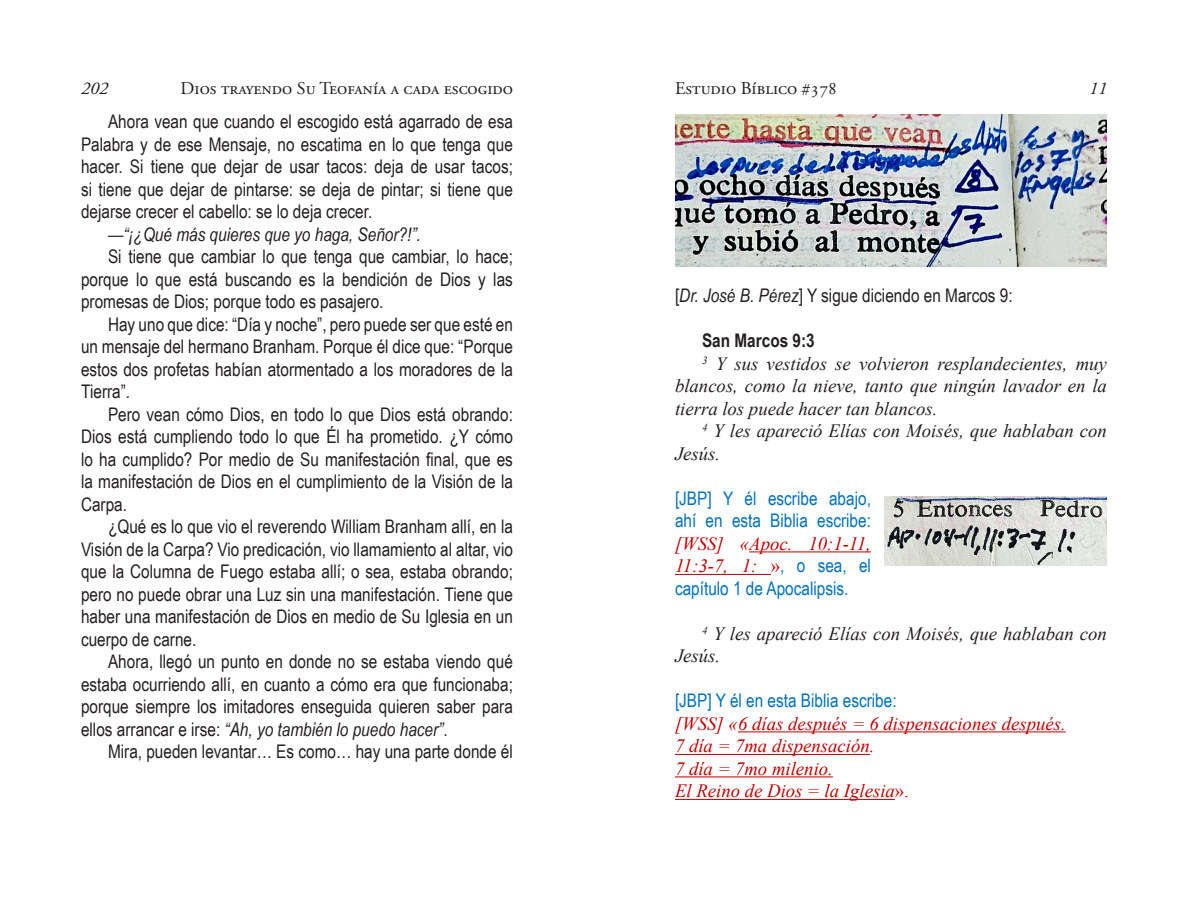
<style>
.page{position:relative;width:1188px;height:918px;background:#fff}
.page>*{position:absolute;margin:0;border:0;box-sizing:border-box;transform-origin:0 0}
.t1{font:18.75px/22.5px "Arial Narrow";color:#231f20;text-align:justify}
.t2{font:italic 18.75px/22.5px "Times New Roman";color:#231f20}
.t3{font:italic 18.75px/22.5px "Times New Roman";color:#c00000}
.t4{font:18.75px/22.5px "Arial Narrow";color:#0070c0}
.t5{font:italic 18.75px "Arial Narrow";color:#231f20}
.t6{font:700 18.75px "Arial Narrow";color:#231f20}
.t7{font:18px "Adobe Garamond Pro";color:#231f20}
.t8{font:italic 18px "Adobe Garamond Pro";color:#231f20}
.s1{font-style:italic}
.s2{font-style:normal}
.s3{font-family:"Arial Narrow";font-style:normal;color:#0070c0}
</style>
<div class="page">
<hr style="left:749px;top:552px;width:122px;height:1px;background:#c00000">
<hr style="left:675px;top:574px;width:96px;height:1px;background:#c00000">
<hr style="left:738px;top:732px;width:328px;height:1px;background:#c00000">
<hr style="left:675px;top:754px;width:195px;height:1px;background:#c00000">
<hr style="left:675px;top:777px;width:158px;height:1px;background:#c00000">
<hr style="left:675px;top:799px;width:220px;height:1px;background:#c00000">
<img style="left:675px;top:114px;width:432px;height:153px">
<img style="left:885px;top:497px;width:222px;height:68px">
<p class="t8" style="left:81px;top:78px;width:28px">202</p>
<p class="t7" style="left:181px;top:78px;width:334px">Dios trayendo Su Teofanía a cada escogido</p>
<p class="t1" style="left:81px;top:110px;width:434px;text-indent:27px">Ahora vean que cuando el escogido está agarrado de esa Palabra y de ese Mensaje, no escatima en lo que tenga que hacer. Si tiene que dejar de usar tacos: deja de usar tacos; si tiene que dejar de pintarse: se deja de pintar; si tiene que dejarse crecer el cabello: se lo deja crecer.</p>
<p class="t5" style="left:108px;top:221px;width:314px">—“¡¿Qué más quieres que yo haga, Señor?!”.</p>
<p class="t1" style="left:81px;top:245px;width:434px;text-indent:27px">Si tiene que cambiar lo que tenga que cambiar, lo hace; porque lo que está buscando es la bendición de Dios y las promesas de Dios; porque todo es pasajero.</p>
<p class="t1" style="left:81px;top:312px;width:433px;text-indent:27px">Hay uno que dice: “Día y noche”, pero puede ser que esté en un mensaje del hermano Branham. Porque él dice que: “Porque estos dos profetas habían atormentado a los moradores de la Tierra”.</p>
<p class="t1" style="left:81px;top:402px;width:433px;text-indent:27px">Pero vean cómo Dios, en todo lo que Dios está obrando:<br>Dios está cumpliendo todo lo que Él ha prometido. ¿Y cómo lo ha cumplido? Por medio de Su manifestación final, que es la manifestación de Dios en el cumplimiento de la Visión de la Carpa.</p>
<p class="t1" style="left:81px;top:515px;width:433px;text-indent:27px">¿Qué es lo que vio el reverendo William Branham allí, en la Visión de la Carpa? Vio predicación, vio llamamiento al altar, vio que la Columna de Fuego estaba allí; o sea, estaba obrando; pero no puede obrar una Luz sin una manifestación. Tiene que haber una manifestación de Dios en medio de Su Iglesia en un cuerpo de carne.</p>
<p class="t1" style="left:81px;top:650px;width:433px;text-indent:27px">Ahora, llegó un punto en donde no se estaba viendo qué estaba ocurriendo allí, en cuanto a cómo era que funcionaba; porque siempre los imitadores enseguida quieren saber para ellos arrancar e irse: <span class="s1">“Ah, yo también lo puedo hacer”</span>.</p>
<p class="t1" style="left:108px;top:740px;width:406px">Mira, pueden levantar… Es como… hay una parte donde él</p>
<p class="t7" style="left:675px;top:78px;width:164px">Estudio Bíblico #378</p>
<p class="t8" style="left:1089px;top:78px;width:19px">11</p>
<p class="t1" style="left:675px;top:284px;width:339px">[<span class="s1">Dr. José B. Pérez</span>] Y sigue diciendo en Marcos 9:</p>
<p class="t6" style="left:702px;top:327px;width:114px">San Marcos 9:3</p>
<p class="t2" style="left:675px;top:352px;width:434px;text-align:justify;text-indent:27px"><sup>3</sup> Y sus vestidos se volvieron resplandecientes, muy blancos, como la nieve, tanto que ningún lavador en la tierra los puede hacer tan blancos.</p>
<p class="t2" style="left:675px;top:419px;width:434px;text-indent:27px"><sup>4</sup> Y les apareció Elías con Moisés, que hablaban con<br>Jesús.</p>
<p class="t4" style="left:675px;top:486px;width:198px">[JBP] Y él escribe abajo, ahí en esta Biblia escribe:</p>
<p class="t3" style="left:675px;top:532px;width:198px">[WSS] «Apoc. 10:1-11,<br>11:3-7, 1: <span class="s2">»</span><span class="s3">, o sea, el</span></p>
<p class="t4" style="left:675px;top:576px;width:175px">capítulo 1 de Apocalipsis.</p>
<p class="t2" style="left:675px;top:622px;width:434px;text-indent:27px"><sup>4</sup> Y les apareció Elías con Moisés, que hablaban con<br>Jesús.</p>
<p class="t4" style="left:675px;top:689px;width:223px">[JBP] Y él en esta Biblia escribe:</p>
<p class="t3" style="left:675px;top:712px;width:392px">[WSS] «6 días después = 6 dispensaciones después.<br>7 día = 7ma dispensación.<br>7 día = 7mo milenio.<br>El Reino de Dios = la Iglesia<span class="s2">».</span></p>
</div>
